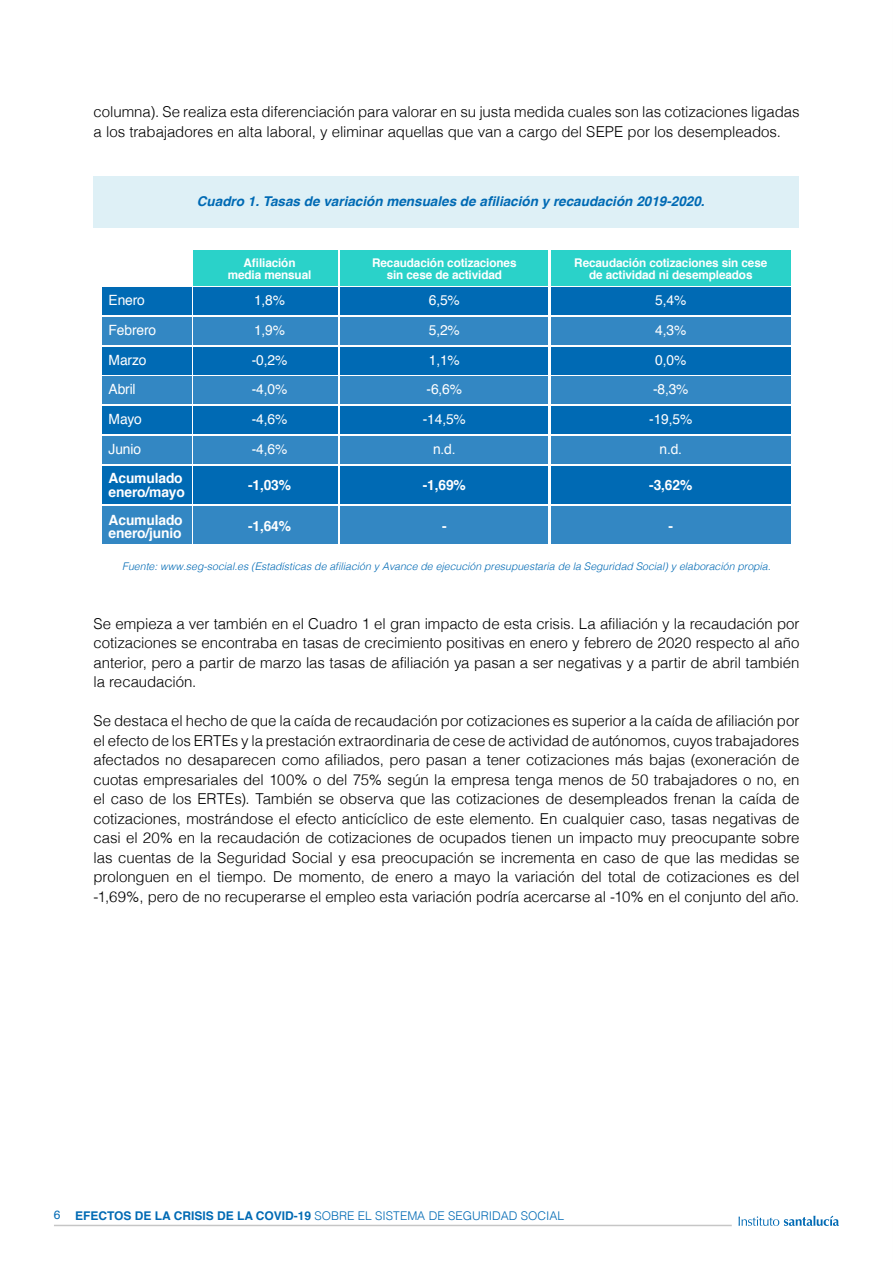
<style>
.page{position:relative;width:893px;height:1263px;background:#fff}
.page>*{position:absolute;margin:0;border:0;box-sizing:border-box;transform-origin:0 0}
.t1{font:300 15px/19.5px "Helvetica";letter-spacing:-.005em;color:#000;text-align:justify}
.t2{font:14.1px/29.7px "Helvetica";letter-spacing:-.01em;color:#fff}
.t3{font:700 14.1px/13.5px "Helvetica";letter-spacing:-.01em;color:#fff}
.t4{font:italic 700 13.5px "Helvetica";color:#006ab4}
.t5{font:700 12px/12px "Helvetica";letter-spacing:-.01em;color:#fff;text-align:center}
.t6{font:300 12px "Helvetica";color:#006ab4}
.t7{font:italic 300 10.5px "Helvetica";color:#006ab4}
.s1{font-weight:400}
.s2{font-weight:700}
</style>
<div class="page">
<hr style="left:54px;top:1225px;width:678px;height:1px;background:#c6c6c6">
<svg style="left:739px;top:1216px;width:100px;height:10px"></svg>
<div style="left:94px;top:176px;width:705px;height:52px;background:#def0f6"></div>
<div style="left:102px;top:287px;width:90px;height:28px;background:#006ab4"></div>
<div style="left:102px;top:317px;width:90px;height:27px;background:#3387c3"></div>
<div style="left:102px;top:347px;width:90px;height:27px;background:#006ab4"></div>
<div style="left:102px;top:377px;width:90px;height:27px;background:#3387c3"></div>
<div style="left:102px;top:406px;width:90px;height:28px;background:#006ab4"></div>
<div style="left:102px;top:436px;width:90px;height:27px;background:#3387c3"></div>
<div style="left:102px;top:466px;width:90px;height:38px;background:#006ab4"></div>
<div style="left:102px;top:506px;width:90px;height:38px;background:#3387c3"></div>
<div style="left:194px;top:287px;width:144px;height:28px;background:#006ab4"></div>
<div style="left:194px;top:317px;width:144px;height:27px;background:#3387c3"></div>
<div style="left:194px;top:347px;width:144px;height:27px;background:#006ab4"></div>
<div style="left:194px;top:377px;width:144px;height:27px;background:#3387c3"></div>
<div style="left:194px;top:406px;width:144px;height:28px;background:#006ab4"></div>
<div style="left:194px;top:436px;width:144px;height:27px;background:#3387c3"></div>
<div style="left:194px;top:466px;width:144px;height:38px;background:#006ab4"></div>
<div style="left:194px;top:506px;width:144px;height:38px;background:#3387c3"></div>
<div style="left:194px;top:250px;width:144px;height:36px;background:#2ad2c9"></div>
<div style="left:340px;top:287px;width:208px;height:28px;background:#006ab4"></div>
<div style="left:340px;top:317px;width:208px;height:27px;background:#3387c3"></div>
<div style="left:340px;top:347px;width:208px;height:27px;background:#006ab4"></div>
<div style="left:340px;top:377px;width:208px;height:27px;background:#3387c3"></div>
<div style="left:340px;top:406px;width:208px;height:28px;background:#006ab4"></div>
<div style="left:340px;top:436px;width:208px;height:27px;background:#3387c3"></div>
<div style="left:340px;top:466px;width:208px;height:38px;background:#006ab4"></div>
<div style="left:340px;top:506px;width:208px;height:38px;background:#3387c3"></div>
<div style="left:340px;top:250px;width:208px;height:36px;background:#2ad2c9"></div>
<div style="left:551px;top:287px;width:240px;height:28px;background:#006ab4"></div>
<div style="left:551px;top:317px;width:240px;height:27px;background:#3387c3"></div>
<div style="left:551px;top:347px;width:240px;height:27px;background:#006ab4"></div>
<div style="left:551px;top:377px;width:240px;height:27px;background:#3387c3"></div>
<div style="left:551px;top:406px;width:240px;height:28px;background:#006ab4"></div>
<div style="left:551px;top:436px;width:240px;height:27px;background:#3387c3"></div>
<div style="left:551px;top:466px;width:240px;height:38px;background:#006ab4"></div>
<div style="left:551px;top:506px;width:240px;height:38px;background:#3387c3"></div>
<div style="left:551px;top:250px;width:240px;height:36px;background:#2ad2c9"></div>
<p class="t1" style="left:94px;top:101px;width:707px">columna). Se realiza esta diferenciación para valorar en su justa medida cuales son las cotizaciones ligadas a los trabajadores en alta laboral, y eliminar aquellas que van a cargo del SEPE por los desempleados.</p>
<p class="t4" style="left:197px;top:190px;width:509px">Cuadro 1. Tasas de variación mensuales de afiliación y recaudación 2019-2020.</p>
<p class="t2" style="left:109px;top:286px;width:49px">Enero<br>Febrero<br>Marzo<br>Abril<br>Mayo<br>Junio</p>
<p class="t3" style="left:109px;top:472px;width:78px">Acumulado enero/mayo</p>
<p class="t3" style="left:109px;top:513px;width:76px">Acumulado enero/junio</p>
<p class="t5" style="left:228px;top:257px;width:85px">Afiliación media mensual</p>
<p class="t2" style="left:252px;top:286px;width:37px">1,8%<br>1,9% -0,2% -4,0% -4,6% -4,6%</p>
<p class="t3" style="left:248px;top:479px;width:45px">-1,03%</p>
<p class="t3" style="left:248px;top:519px;width:45px">-1,64%</p>
<p class="t5" style="left:372px;top:257px;width:146px">Recaudación cotizaciones sin cese de actividad</p>
<p class="t2" style="left:423px;top:286px;width:45px;text-align:center">6,5%<br>5,2%<br>1,1% -6,6% -14,5% n.d.</p>
<p class="t3" style="left:423px;top:479px;width:45px">-1,69%</p>
<p class="t3" style="left:442px;top:519px;width:6px">-</p>
<p class="t5" style="left:574px;top:257px;width:194px">Recaudación cotizaciones sin cese de actividad ni desempleados</p>
<p class="t2" style="left:649px;top:286px;width:45px;text-align:center">5,4%<br>4,3%<br>0,0% -8,3% -19,5% n.d.</p>
<p class="t3" style="left:649px;top:479px;width:45px">-3,62%</p>
<p class="t3" style="left:668px;top:519px;width:6px">-</p>
<p class="t7" style="left:122px;top:557px;width:650px">Fuente: www.seg-social.es (Estadísticas de afiliación y Avance de ejecución presupuestaria de la Seguridad Social) y elaboración propia.</p>
<p class="t1" style="left:94px;top:612px;width:707px">Se empieza a ver también en el Cuadro 1 el gran impacto de esta crisis. La afiliación y la recaudación por cotizaciones se encontraba en tasas de crecimiento positivas en enero y febrero de 2020 respecto al año anterior, pero a partir de marzo las tasas de afiliación ya pasan a ser negativas y a partir de abril también la recaudación.</p>
<p class="t1" style="left:94px;top:710px;width:707px">Se destaca el hecho de que la caída de recaudación por cotizaciones es superior a la caída de afiliación por el efecto de los ERTEs y la prestación extraordinaria de cese de actividad de autónomos, cuyos trabajadores afectados no desaparecen como afiliados, pero pasan a tener cotizaciones más bajas (exoneración de cuotas empresariales del 100% o del 75% según la empresa tenga menos de 50 trabajadores o no, en el caso de los ERTEs). También se observa que las cotizaciones de desempleados frenan la caída de cotizaciones, mostrándose el efecto anticíclico de este elemento. En cualquier caso, tasas negativas de casi el 20% en la recaudación de cotizaciones de ocupados tienen un impacto muy preocupante sobre las cuentas de la Seguridad Social y esa preocupación se incrementa en caso de que las medidas se prolonguen en el tiempo. De momento, de enero a mayo la variación del total de cotizaciones es del -1,69%, pero de no recuperarse el empleo esta variación podría acercarse al -10% en el conjunto del año.</p>
<p class="t6" style="left:54px;top:1205px;width:512px"><span class="s1">6</span> <span class="s2">EFECTOS DE LA CRISIS DE LA COVID-19</span> SOBRE EL SISTEMA DE SEGURIDAD SOCIAL</p>
</div>
